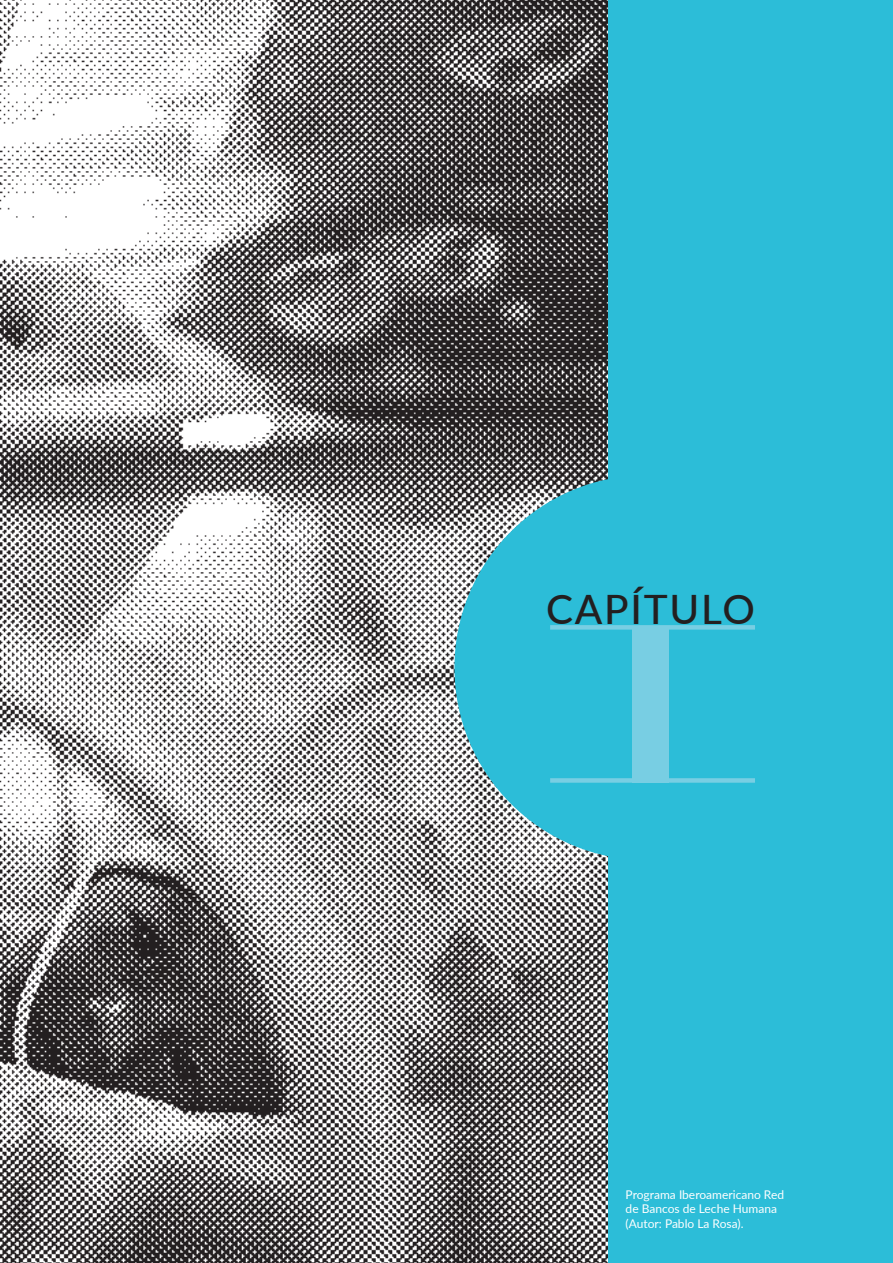
<style>
.page{position:relative;width:893px;height:1263px;background:#fff}
.page>*{position:absolute;margin:0;border:0;box-sizing:border-box;transform-origin:0 0}
.t1{font:900 214.5px "Lato";color:#78cee3}
.t2{font:500 40.5px "Lato";letter-spacing:.045em;color:#231f20}
.t3{font:12px/14.4px "Lato";color:#fff}
</style>
<div class="page">
<img style="left:0;top:0;width:608px;height:1263px">
<div style="left:608px;top:0;width:285px;height:1263px;background:#2cbdd8"></div>
<div style="left:454px;top:475px;width:385px;height:385px;background:#2cbdd8;border-radius:50%"></div>
<div style="left:550px;top:625px;width:205px;height:5px;background:#78cee3"></div>
<div style="left:550px;top:778px;width:205px;height:5px;background:#78cee3"></div>
<h2 class="t2" style="left:546px;top:580px;width:210px">CAPÍTULO</h2>
<h1 class="t1" style="left:617px;top:543px;width:68px">I</h1>
<p class="t3" style="left:626px;top:1187px;width:160px">Programa Iberoamericano Red de Bancos de Leche Humana (Autor: Pablo La Rosa).</p>
</div>
